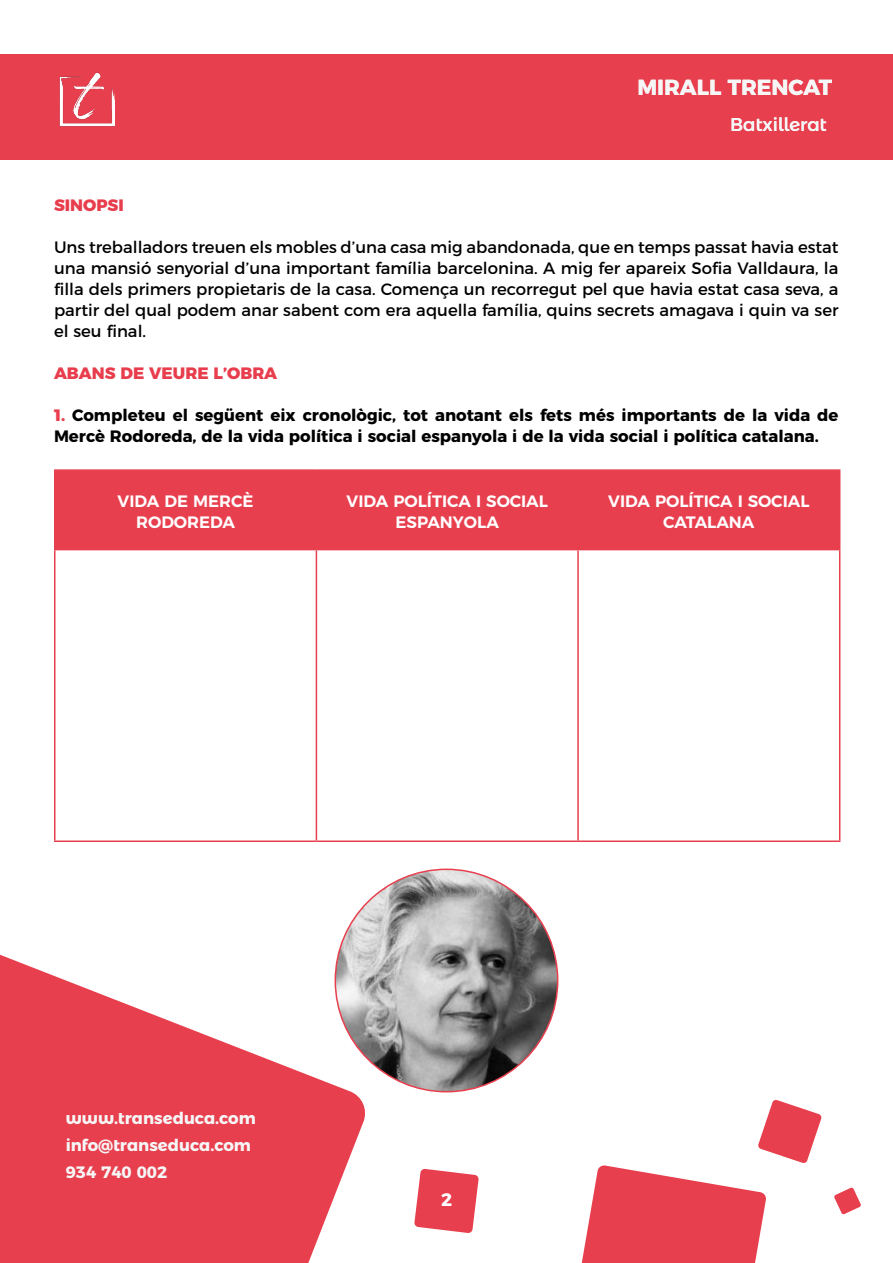
<style>
.page{position:relative;width:893px;height:1263px;background:#fff}
.page>*{position:absolute;margin:0;border:0;box-sizing:border-box;transform-origin:0 0}
.t1{font:700 21.75px "Montserrat";color:#f6f6f6}
.t2{font:18.45px "Montserrat Alternates";color:#f6f6f6}
.t3{font:700 18px "Montserrat";color:#fff}
.t4{font:16.5px/21px "Montserrat";color:#000;text-align:justify}
.t5{font:700 16.5px/21px "Montserrat";color:#000}
.t6{font:600 16.5px/21px "Montserrat";color:#fff;text-align:center}
.t7{font:700 16.5px/27px "Montserrat Alternates";color:#f6f6f6}
.t8{font:800 16.5px "Montserrat";color:#e83d4c}
.s1{font-weight:800;color:#e83d4c}
</style>
<div class="page">
<div style="left:0;top:54px;width:893px;height:105px;background:#e83f4e"></div>
<svg style="left:0;top:901px;width:368px;height:362px;fill:#e83f4e"></svg>
<svg style="left:414px;top:1169px;width:65px;height:64px"></svg>
<svg style="left:581px;top:1100px;width:241px;height:163px"></svg>
<svg style="left:834px;top:1187px;width:27px;height:27px"></svg>
<img style="left:60px;top:72px;width:54px;height:55px">
<div style="left:56px;top:471px;width:783px;height:78px;background:#e83f4e"></div>
<hr style="left:54px;top:469px;width:262px;height:2px;background:#e83f4e">
<hr style="left:54px;top:471px;width:2px;height:78px;background:#e83f4e">
<hr style="left:316px;top:469px;width:262px;height:2px;background:#e83f4e">
<hr style="left:316px;top:471px;width:1px;height:78px;background:#e83f4e">
<hr style="left:578px;top:469px;width:262px;height:2px;background:#e83f4e">
<hr style="left:577px;top:471px;width:2px;height:78px;background:#e83f4e">
<hr style="left:839px;top:471px;width:1px;height:78px;background:#e83f4e">
<hr style="left:54px;top:549px;width:262px;height:1px;background:#e83f4e">
<hr style="left:54px;top:550px;width:2px;height:290px;background:#e83f4e">
<hr style="left:316px;top:549px;width:262px;height:1px;background:#e83f4e">
<hr style="left:316px;top:550px;width:1px;height:290px;background:#e83f4e">
<hr style="left:578px;top:549px;width:262px;height:1px;background:#e83f4e">
<hr style="left:577px;top:550px;width:2px;height:290px;background:#e83f4e">
<hr style="left:839px;top:550px;width:1px;height:290px;background:#e83f4e">
<hr style="left:54px;top:840px;width:262px;height:2px;background:#e83f4e">
<hr style="left:316px;top:840px;width:262px;height:2px;background:#e83f4e">
<hr style="left:578px;top:840px;width:262px;height:2px;background:#e83f4e">
<img style="left:335px;top:869px;width:223px;height:223px;border-radius:111px">
<h1 class="t1" style="left:637px;top:70px;width:196px">MIRALL TRENCAT</h1>
<p class="t2" style="left:730px;top:110px;width:98px">Batxillerat</p>
<p class="t8" style="left:54px;top:192px;width:71px">SINOPSI</p>
<p class="t4" style="left:54px;top:236px;width:786px">Uns treballadors treuen els mobles d’una casa mig abandonada, que en temps passat havia estat una mansió senyorial d’una important família barcelonina. A mig fer apareix Sofia Valldaura, la filla dels primers propietaris de la casa. Comença un recorregut pel que havia estat casa seva, a partir del qual podem anar sabent com era aquella família, quins secrets amagava i quin va ser el seu final.</p>
<p class="t8" style="left:54px;top:360px;width:225px">ABANS DE VEURE L’OBRA</p>
<p class="t5" style="left:54px;top:404px;width:786px"><span class="s1">1.</span> Completeu el següent eix cronològic, tot anotant els fets més importants de la vida de<br>Mercè Rodoreda, de la vida política i social espanyola i de la vida social i política catalana.</p>
<p class="t6" style="left:118px;top:490px;width:138px">VIDA DE MERCÈ<br>RODOREDA</p>
<p class="t6" style="left:347px;top:490px;width:203px">VIDA POLÍTICA I SOCIAL<br>ESPANYOLA</p>
<p class="t6" style="left:608px;top:490px;width:203px">VIDA POLÍTICA I SOCIAL<br>CATALANA</p>
<p class="t7" style="left:66px;top:1103px;width:192px">www.transeduca.com info@transeduca.com<br>934 740 002</p>
<p class="t3" style="left:441px;top:1184px;width:13px">2</p>
</div>
